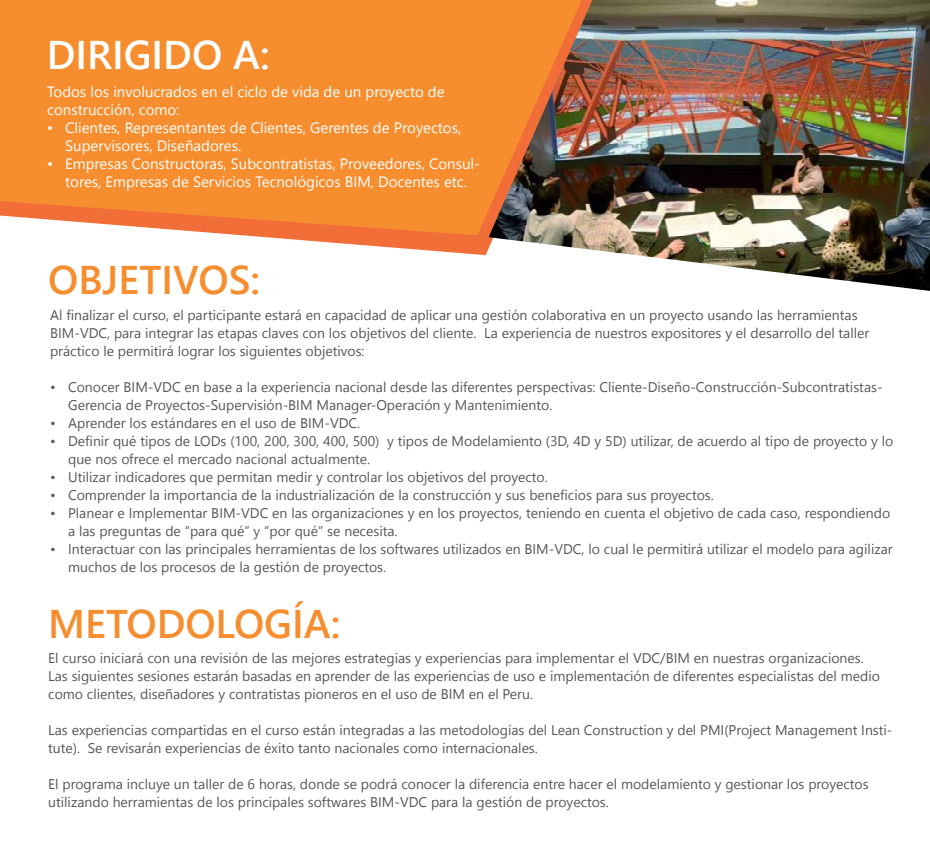
<style>
.page{position:relative;width:930px;height:842px;background:#fff}
.page>*{position:absolute;margin:0;border:0;box-sizing:border-box;transform-origin:0 0}
.t1{font:600 40px "Segoe UI";color:#f68e2f}
.t2{font:600 40px "Segoe UI";color:#fff}
.t3{font:15px/18px "Segoe UI";color:#fff}
.t4{font:14px/18px "Segoe UI";color:#575756}
</style>
<div class="page">
<svg style="left:239px;top:235px;width:250px;height:20px"></svg>
<svg style="left:0;top:0;width:489px;height:235px;background:#f58e33"></svg>
<img style="left:489px;top:0;width:441px;height:291px">
<h1 class="t2" style="left:47px;top:22px;width:224px">DIRIGIDO A:</h1>
<p class="t3" style="left:47px;top:82px;width:399px">Todos los involucrados en el ciclo de vida de un proyecto de construcción, como:</p>
<p class="t3" style="left:65px;top:118px;width:397px;text-indent:-18px">• Clientes, Representantes de Clientes, Gerentes de Proyectos,<br>Supervisores, Diseñadores.</p>
<p class="t3" style="left:47px;top:154px;width:434px;text-align:center">• Empresas Constructoras, Subcontratistas, Proveedores, Consul&shy;tores, Empresas de Servicios Tecnológicos BIM, Docentes etc.</p>
<h1 class="t1" style="left:48px;top:248px;width:214px">OBJETIVOS:</h1>
<p class="t4" style="left:50px;top:306px;width:821px">Al finalizar el curso, el participante estará en capacidad de aplicar una gestión colaborativa en un proyecto usando las herramientas<br>BIM-VDC, para integrar las etapas claves con los objetivos del cliente. La experiencia de nuestros expositores y el desarrollo del taller práctico le permitirá lograr los siguientes objetivos:</p>
<p class="t4" style="left:68px;top:378px;width:816px;text-indent:-18px">• Conocer BIM-VDC en base a la experiencia nacional desde las diferentes perspectivas: Cliente-Diseño-Construcción-Subcontratistas-<br>Gerencia de Proyectos-Supervisión-BIM Manager-Operación y Mantenimiento.</p>
<p class="t4" style="left:50px;top:414px;width:312px">• Aprender los estándares en el uso de BIM-VDC.</p>
<p class="t4" style="left:68px;top:432px;width:827px;text-indent:-18px">• Definir qué tipos de LODs (100, 200, 300, 400, 500) y tipos de Modelamiento (3D, 4D y 5D) utilizar, de acuerdo al tipo de proyecto y lo que nos ofrece el mercado nacional actualmente.</p>
<p class="t4" style="left:50px;top:468px;width:499px">• Utilizar indicadores que permitan medir y controlar los objetivos del proyecto.</p>
<p class="t4" style="left:50px;top:486px;width:665px">• Comprender la importancia de la industrialización de la construcción y sus beneficios para sus proyectos.</p>
<p class="t4" style="left:68px;top:504px;width:824px;text-indent:-18px">• Planear e Implementar BIM-VDC en las organizaciones y en los proyectos, teniendo en cuenta el objetivo de cada caso, respondiendo a las preguntas de “para qué” y “por qué” se necesita.</p>
<p class="t4" style="left:68px;top:540px;width:826px;text-indent:-18px">• Interactuar con las principales herramientas de los softwares utilizados en BIM-VDC, lo cual le permitirá utilizar el modelo para agilizar muchos de los procesos de la gestión de proyectos.</p>
<h1 class="t1" style="left:48px;top:592px;width:294px">METODOLOGÍA:</h1>
<p class="t4" style="left:48px;top:649px;width:833px">El curso iniciará con una revisión de las mejores estrategias y experiencias para implementar el VDC/BIM en nuestras organizaciones.<br>Las siguientes sesiones estarán basadas en aprender de las experiencias de uso e implementación de diferentes especialistas del medio como clientes, diseñadores y contratistas pioneros en el uso de BIM en el Peru.</p>
<p class="t4" style="left:48px;top:721px;width:846px">Las experiencias compartidas en el curso están integradas a las metodologías del Lean Construction y del PMI(Project Management Insti&shy;tute). Se revisarán experiencias de éxito tanto nacionales como internacionales.</p>
<p class="t4" style="left:48px;top:775px;width:822px">El programa incluye un taller de 6 horas, donde se podrá conocer la diferencia entre hacer el modelamiento y gestionar los proyectos utilizando herramientas de los principales softwares BIM-VDC para la gestión de proyectos.</p>
</div>
